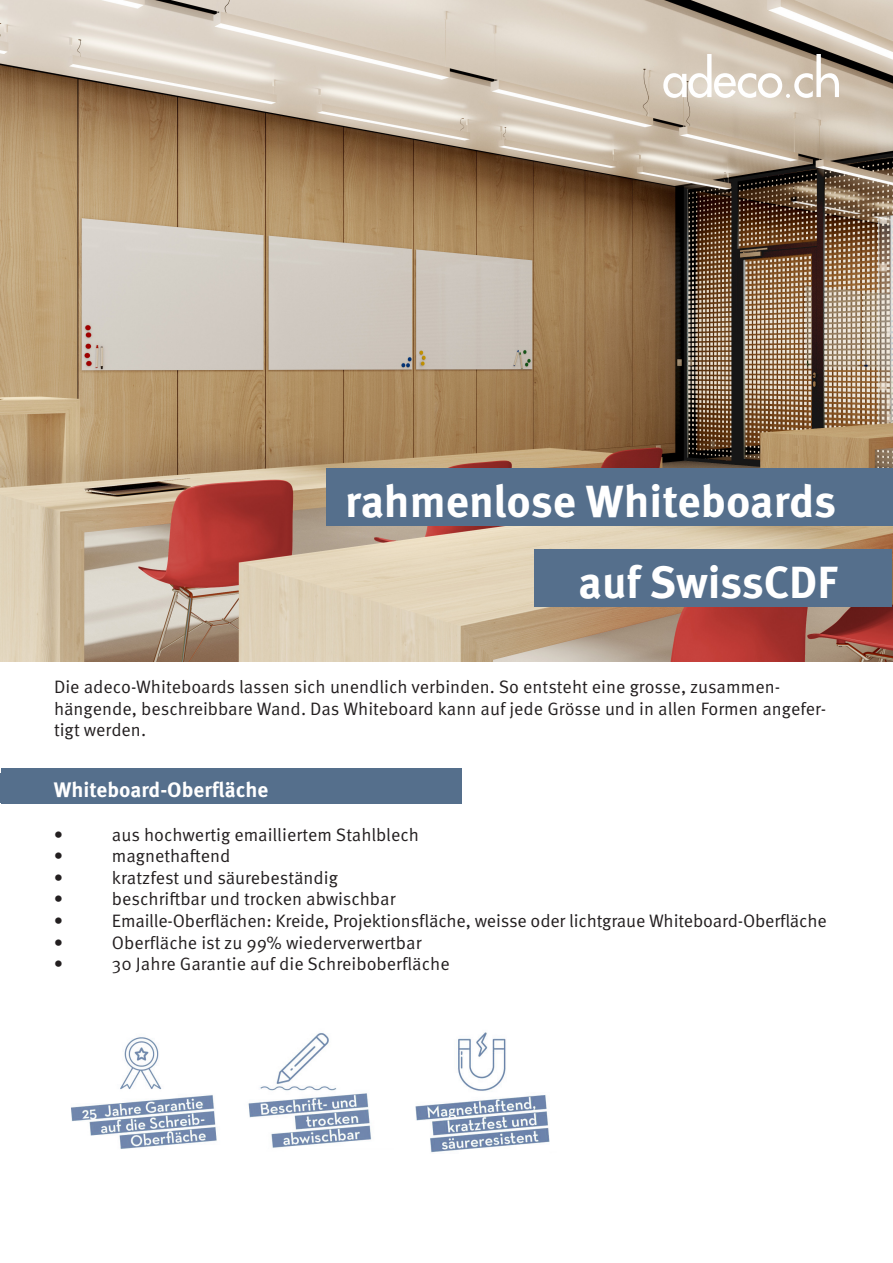
<style>
.page{position:relative;width:893px;height:1263px;background:#fff}
.page>*{position:absolute;margin:0;border:0;box-sizing:border-box;transform-origin:0 0}
.t1{font:700 45px "Meta OT";color:#fff}
.t2{font:700 21px "Meta OT";color:#fff}
.t3{font:18px/21.6px "Meta OT Norm";color:#231f20}
</style>
<div class="page">
<div style="left:1px;top:768px;width:461px;height:36px;background:#556f8c"></div>
<img style="left:0;top:0;width:893px;height:661px">
<div style="left:327px;top:468px;width:566px;height:58px;background:#556f8c"></div>
<img style="left:71px;top:1037px;width:146px;height:112px">
<img style="left:248px;top:1033px;width:124px;height:115px">
<img style="left:415px;top:1032px;width:135px;height:121px">
<div style="left:535px;top:549px;width:357px;height:58px;background:#556f8c"></div>
<svg style="left:663px;top:54px;width:176px;height:44px"></svg>
<p class="t1" style="left:345px;top:472px;width:493px">rahmenlose Whiteboards</p>
<p class="t1" style="left:578px;top:554px;width:260px">auf SwissCDF</p>
<p class="t3" style="left:54px;top:676px;width:728px">Die adeco-Whiteboards lassen sich unendlich verbinden. So entsteht eine grosse, zusammen-</p>
<p class="t3" style="left:54px;top:698px;width:774px">hängende, beschreibbare Wand. Das Whiteboard kann auf jede Grösse und in allen Formen angefer&shy;tigt werden.</p>
<p class="t2" style="left:54px;top:776px;width:216px">Whiteboard-Oberfläche</p>
<p class="t3" style="left:54px;top:824px;width:11px">•</p>
<p class="t3" style="left:112px;top:824px;width:309px">aus hochwertig emailliertem Stahlblech</p>
<p class="t3" style="left:54px;top:845px;width:11px">•</p>
<p class="t3" style="left:112px;top:845px;width:120px">magnethaftend</p>
<p class="t3" style="left:54px;top:867px;width:11px">•</p>
<p class="t3" style="left:112px;top:867px;width:228px">kratzfest und säurebeständig</p>
<p class="t3" style="left:54px;top:889px;width:11px">•</p>
<p class="t3" style="left:112px;top:889px;width:285px">beschriftbar und trocken abwischbar</p>
<p class="t3" style="left:54px;top:910px;width:11px">•</p>
<p class="t3" style="left:112px;top:910px;width:716px">Emaille-Oberflächen: Kreide, Projektionsfläche, weisse oder lichtgraue Whiteboard-Oberfläche</p>
<p class="t3" style="left:54px;top:932px;width:11px">•</p>
<p class="t3" style="left:112px;top:932px;width:311px">Oberfläche ist zu 99% wiederverwertbar</p>
<p class="t3" style="left:54px;top:953px;width:11px">•</p>
<p class="t3" style="left:112px;top:953px;width:339px">30 Jahre Garantie auf die Schreiboberfläche</p>
</div>
